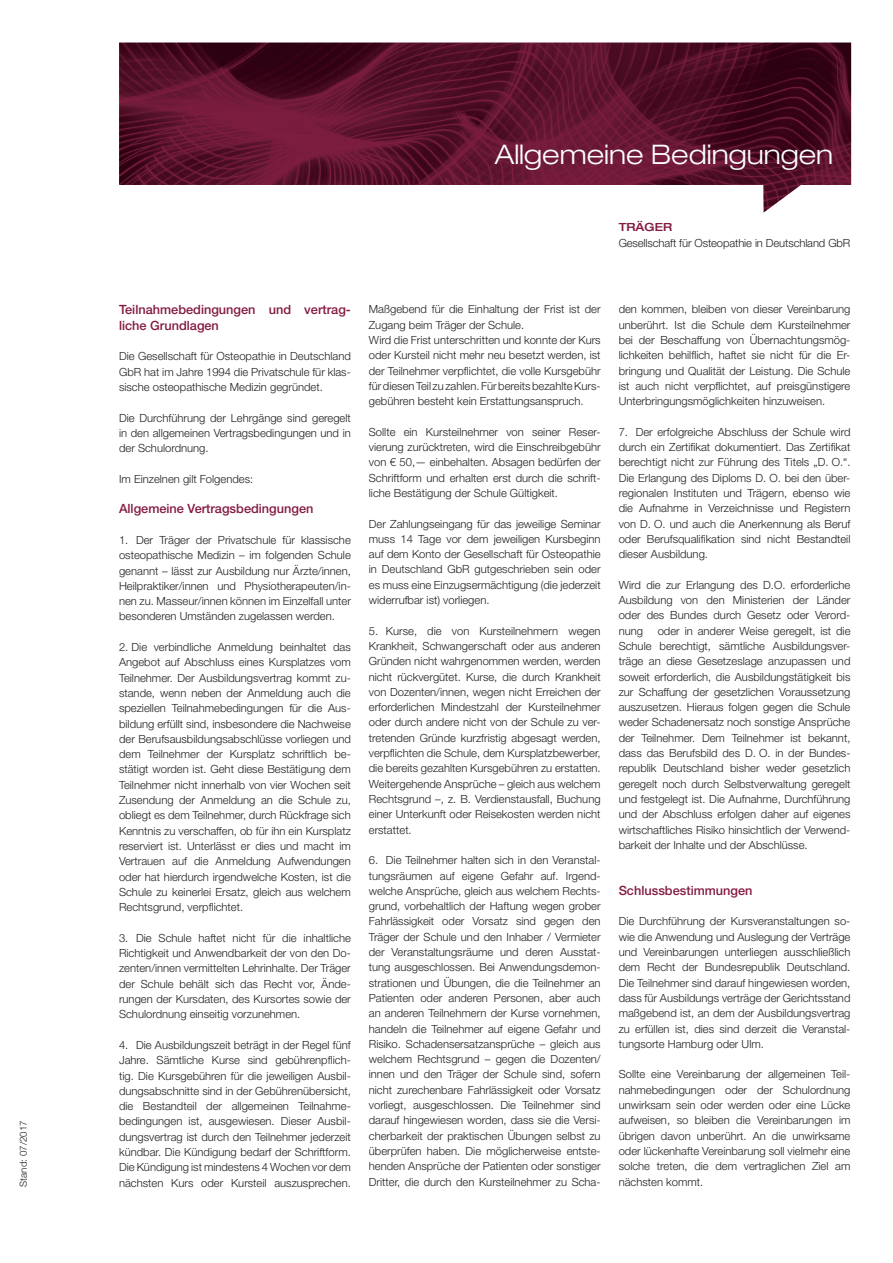
<style>
.page{position:relative;width:893px;height:1263px;background:#fff}
.page>*{position:absolute;margin:0;border:0;box-sizing:border-box;transform-origin:0 0}
.t1{font:300 expanded 27px "Helvetica Neue LT Pro";color:#fff}
.t2{font:500 12.75px/15.3px "Helvetica Neue LT Pro";color:#831a42}
.t3{font:300 11.25px/15.3px "Helvetica Neue LT Pro";color:#231f20;text-align:justify}
.t4{font:500 expanded 11.25px "Helvetica Neue LT Pro";color:#831a42}
.t5{font:300 9.75px "Helvetica Neue LT Pro";color:#231f20}
</style>
<div class="page">
<img style="left:119px;top:43px;width:732px;height:170px">
<p class="t5" style="left:18px;top:1186px;width:68px;rotate:-90deg">Stand: 07/2017</p>
<h1 class="t1" style="left:495px;top:138px;width:340px">Allgemeine Bedingungen</h1>
<p class="t4" style="left:619px;top:220px;width:55px">TRÄGER</p>
<p class="t3" style="left:619px;top:235px;width:233px">Gesellschaft für Osteopathie in Deutschland GbR</p>
<p class="t2" style="left:119px;top:302px;width:233px">Teilnahmebedingungen und vertrag&shy;liche Grundlagen</p>
<p class="t3" style="left:119px;top:348px;width:233px">Die Gesellschaft für Osteopathie in Deutschland GbR hat im Jahre 1994 die Privatschule für klas&shy;sische osteopathische Medizin gegründet.</p>
<p class="t3" style="left:119px;top:410px;width:233px">Die Durchführung der Lehrgänge sind geregelt in den allgemeinen Vertragsbedingungen und in der Schulordnung.</p>
<p class="t3" style="left:119px;top:471px;width:136px">Im Einzelnen gilt Folgendes:</p>
<p class="t2" style="left:119px;top:501px;width:196px">Allgemeine Vertragsbedingungen</p>
<p class="t3" style="left:119px;top:532px;width:233px;text-align:left">1. Der Träger der Privatschule für klassische osteopathische Medizin – im folgenden Schule genannt – lässt zur Ausbildung nur Ärzte/innen, Heilpraktiker/innen und Physiotherapeuten/in&shy;nen zu. Masseur/innen können im Einzelfall unter besonderen Umständen zugelassen werden.</p>
<p class="t3" style="left:119px;top:639px;width:233px;text-align:left">2. Die verbindliche Anmeldung beinhaltet das Angebot auf Abschluss eines Kursplatzes vom Teilnehmer. Der Ausbildungsvertrag kommt zu&shy;stande, wenn neben der Anmeldung auch die speziellen Teilnahmebedingungen für die Aus&shy;bildung erfüllt sind, insbesondere die Nachweise der Berufsausbildungsabschlüsse vorliegen und dem Teilnehmer der Kursplatz schriftlich be&shy;stätigt worden ist. Geht diese Bestätigung dem Teilnehmer nicht innerhalb von vier Wochen seit Zusendung der Anmeldung an die Schule zu, obliegt es dem Teilnehmer, durch Rückfrage sich Kenntnis zu verschaffen, ob für ihn ein Kursplatz reserviert ist. Unterlässt er dies und macht im Vertrauen auf die Anmeldung Aufwendungen oder hat hierdurch irgendwelche Kosten, ist die Schule zu keinerlei Ersatz, gleich aus welchem Rechtsgrund, verpflichtet.</p>
<p class="t3" style="left:119px;top:930px;width:233px">3. Die Schule haftet nicht für die inhaltliche Richtigkeit und Anwendbarkeit der von den Do&shy;zenten/innen vermittelten Lehrinhalte. Der Träger der Schule behält sich das Recht vor, Ände&shy;rungen der Kursdaten, des Kursortes sowie der Schulordnung einseitig vorzunehmen.</p>
<p class="t3" style="left:119px;top:1037px;width:233px;text-align:left">4. Die Ausbildungszeit beträgt in der Regel fünf Jahre. Sämtliche Kurse sind gebührenpflich&shy;tig. Die Kursgebühren für die jeweiligen Ausbil&shy;dungsabschnitte sind in der Gebührenübersicht, die Bestandteil der allgemeinen Teilnahme&shy;bedingungen ist, ausgewiesen. Dieser Ausbil&shy;dungsvertrag ist durch den Teilnehmer jederzeit kündbar. Die Kündigung bedarf der Schriftform.<br>Die Kündigung ist mindestens 4 Wochen vor dem nächsten Kurs oder Kursteil auszusprechen.</p>
<p class="t3" style="left:369px;top:301px;width:233px;text-align:left">Maßgebend für die Einhaltung der Frist ist der Zugang beim Träger der Schule.<br>Wird die Frist unterschritten und konnte der Kurs oder Kursteil nicht mehr neu besetzt werden, ist der Teilnehmer verpflichtet, die volle Kursgebühr für diesen Teil zu zahlen. Für bereits bezahlte Kurs&shy;gebühren besteht kein Erstattungsanspruch.</p>
<p class="t3" style="left:369px;top:424px;width:233px">Sollte ein Kursteilnehmer von seiner Reser&shy;vierung zurücktreten, wird die Einschreibgebühr von 50,— einbehalten. Absagen bedürfen der Schriftform und erhalten erst durch die schrift&shy;liche Bestätigung der Schule Gültigkeit.</p>
<p class="t3" style="left:369px;top:516px;width:233px">Der Zahlungseingang für das jeweilige Seminar muss 14 Tage vor dem jeweiligen Kursbeginn auf dem Konto der Gesellschaft für Osteopathie in Deutschland GbR gutgeschrieben sein oder es muss eine Einzugsermächtigung (die jederzeit widerrufbar ist) vorliegen.</p>
<p class="t3" style="left:369px;top:623px;width:233px">5. Kurse, die von Kursteilnehmern wegen Krankheit, Schwangerschaft oder aus anderen Gründen nicht wahrgenommen werden, werden nicht rückvergütet. Kurse, die durch Krankheit von Dozenten/innen, wegen nicht Erreichen der erforderlichen Mindestzahl der Kursteilnehmer oder durch andere nicht von der Schule zu ver&shy;tretenden Gründe kurzfristig abgesagt werden, verpflichten die Schule, dem Kursplatzbewerber, die bereits gezahlten Kursgebühren zu erstatten.<br>Weitergehende Ansprüche – gleich aus welchem Rechtsgrund –, z. B. Verdienstausfall, Buchung einer Unterkunft oder Reisekosten werden nicht erstattet.</p>
<p class="t3" style="left:369px;top:852px;width:233px;text-align:left">6. Die Teilnehmer halten sich in den Veranstal&shy;tungsräumen auf eigene Gefahr auf. Irgend&shy;welche Ansprüche, gleich aus welchem Rechts&shy;grund, vorbehaltlich der Haftung wegen grober Fahrlässigkeit oder Vorsatz sind gegen den Träger der Schule und den Inhaber / Vermieter der Veranstaltungsräume und deren Ausstat&shy;tung ausgeschlossen. Bei Anwendungsdemon&shy;strationen und Übungen, die die Teilnehmer an Patienten oder anderen Personen, aber auch an anderen Teilnehmern der Kurse vornehmen, handeln die Teilnehmer auf eigene Gefahr und Risiko. Schadensersatzansprüche – gleich aus welchem Rechtsgrund – gegen die Dozenten/ innen und den Träger der Schule sind, sofern nicht zurechenbare Fahrlässigkeit oder Vorsatz vorliegt, ausgeschlossen. Die Teilnehmer sind darauf hingewiesen worden, dass sie die Versi&shy;cherbarkeit der praktischen Übungen selbst zu überprüfen haben. Die möglicherweise entste&shy;henden Ansprüche der Patienten oder sonstiger Dritter, die durch den Kursteilnehmer zu Scha-</p>
<p class="t3" style="left:619px;top:301px;width:233px">den kommen, bleiben von dieser Vereinbarung unberührt. Ist die Schule dem Kursteilnehmer bei der Beschaffung von Übernachtungsmög&shy;lichkeiten behilflich, haftet sie nicht für die Er&shy;bringung und Qualität der Leistung. Die Schule ist auch nicht verpflichtet, auf preisgünstigere Unterbringungsmöglichkeiten hinzuweisen.</p>
<p class="t3" style="left:619px;top:424px;width:233px">7. Der erfolgreiche Abschluss der Schule wird durch ein Zertifikat dokumentiert. Das Zertifikat berechtigt nicht zur Führung des Titels „D. O.“.<br>Die Erlangung des Diploms D. O. bei den über&shy;regionalen Instituten und Trägern, ebenso wie die Aufnahme in Verzeichnisse und Registern von D. O. und auch die Anerkennung als Beruf oder Berufsqualifikation sind nicht Bestandteil dieser Ausbildung.</p>
<p class="t3" style="left:619px;top:577px;width:233px">Wird die zur Erlangung des D.O. erforderliche Ausbildung von den Ministerien der Länder oder des Bundes durch Gesetz oder Verord&shy;nung</p>
<p class="t3" style="left:619px;top:623px;width:233px;text-indent:39px">oder in anderer Weise geregelt, ist die Schule berechtigt, sämtliche Ausbildungsver&shy;träge an diese Gesetzeslage anzupassen und soweit erforderlich, die Ausbildungstätigkeit bis zur Schaffung der gesetzlichen Voraussetzung auszusetzen. Hieraus folgen gegen die Schule weder Schadenersatz noch sonstige Ansprüche der Teilnehmer. Dem Teilnehmer ist bekannt, dass das Berufsbild des D. O. in der Bundes&shy;republik Deutschland bisher weder gesetzlich geregelt noch durch Selbstverwaltung geregelt und festgelegt ist. Die Aufnahme, Durchführung und der Abschluss erfolgen daher auf eigenes wirtschaftliches Risiko hinsichtlich der Verwend&shy;barkeit der Inhalte und der Abschlüsse.</p>
<p class="t2" style="left:619px;top:882px;width:135px">Schlussbestimmungen</p>
<p class="t3" style="left:619px;top:913px;width:233px">Die Durchführung der Kursveranstaltungen so&shy;wie die Anwendung und Auslegung der Verträge und Vereinbarungen unterliegen ausschließlich dem Recht der Bundesrepublik Deutschland.<br>Die Teilnehmer sind darauf hingewiesen worden, dass für Ausbildungs verträge der Gerichtsstand maßgebend ist, an dem der Ausbildungsvertrag zu erfüllen ist, dies sind derzeit die Veranstal&shy;tungsorte Hamburg oder Ulm.</p>
<p class="t3" style="left:619px;top:1066px;width:233px;text-align:left">Sollte eine Vereinbarung der allgemeinen Teil&shy;nahmebedingungen oder der Schulordnung unwirksam sein oder werden oder eine Lücke aufweisen, so bleiben die Vereinbarungen im übrigen davon unberührt. An die unwirksame oder lückenhafte Vereinbarung soll vielmehr eine solche treten, die dem vertraglichen Ziel am nächsten kommt.</p>
</div>
